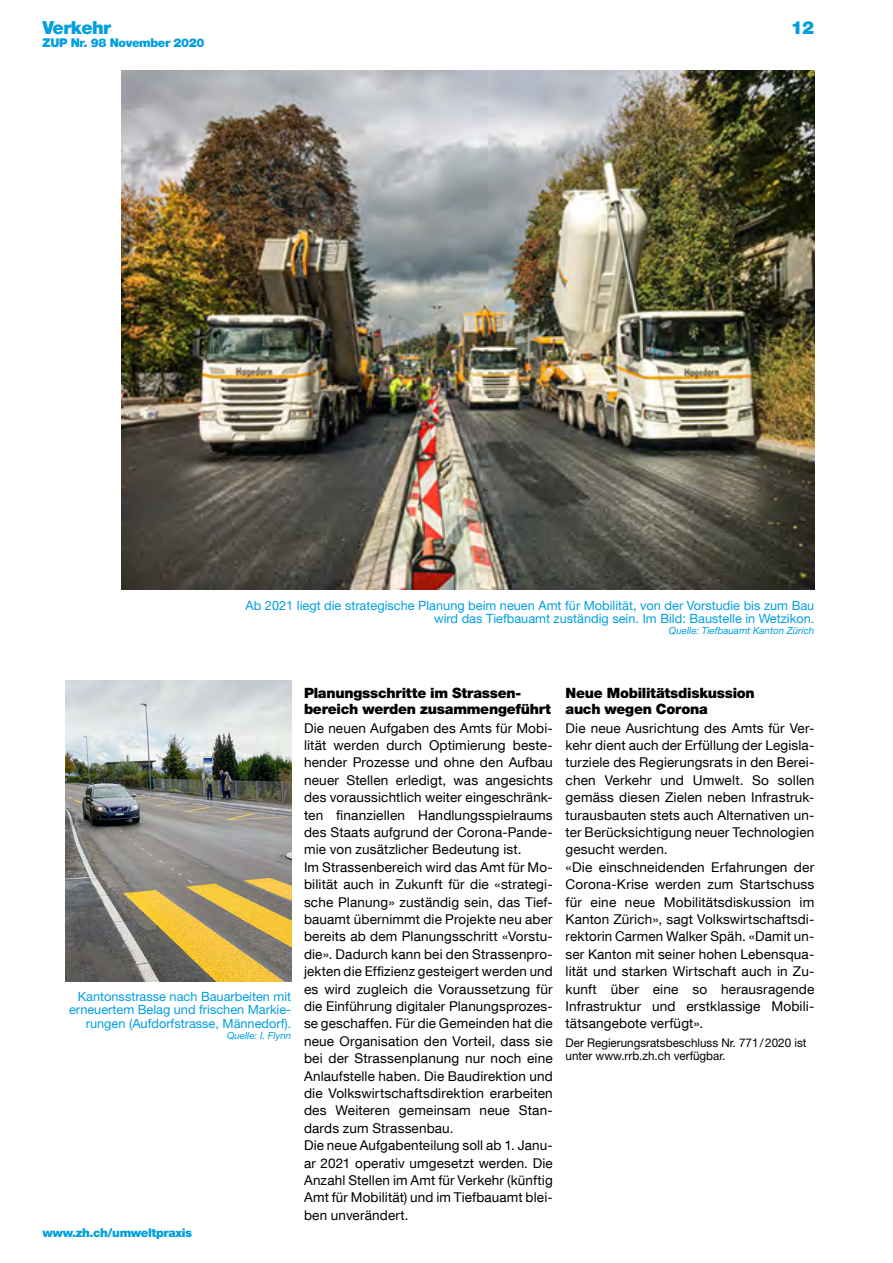
<style>
.page{position:relative;width:893px;height:1263px;background:#fff}
.page>*{position:absolute;margin:0;border:0;box-sizing:border-box;transform-origin:0 0}
.t1{font:900 18px "Helvetica Neue LT Com";letter-spacing:-.03em;color:#009fe0}
.t2{font:900 14.25px/16.4px "Helvetica Neue LT Std";letter-spacing:-.015em;color:#000}
.t3{font:13.5px/17.4px "Helvetica Neue LT Com";letter-spacing:.01em;color:#000}
.t4{font:12.75px/13.5px "Helvetica Neue LT Std";color:#009fe0;text-align:right}
.t5{font:12px/12.8px "Helvetica Neue LT Std";color:#000}
.t6{font:900 12px "Helvetica Neue LT Com";letter-spacing:-.03em;color:#009fe0}
.t7{font:italic 9.75px "Helvetica Neue LT Std";color:#009fe0}
</style>
<div class="page">
<img style="left:121px;top:70px;width:693px;height:520px">
<img style="left:66px;top:680px;width:225px;height:301px">
<h1 class="t1" style="left:43px;top:17px;width:70px">Verkehr</h1>
<p class="t6" style="left:43px;top:35px;width:164px">ZUP Nr. 98 November 2020</p>
<h1 class="t1" style="left:791px;top:17px;width:25px">12</h1>
<p class="t4" style="left:246px;top:598px;width:570px">Ab 2021 liegt die strategische Planung beim neuen Amt für Mobilität, von der Vorstudie bis zum Bau wird das Tiefbauamt zuständig sein. Im Bild: Baustelle in Wetzikon.</p>
<p class="t7" style="left:669px;top:625px;width:147px">Quelle: Tiefbauamt Kanton Zürich</p>
<p class="t4" style="left:69px;top:989px;width:224px">Kantonsstrasse nach Bauarbeiten mit erneuertem Belag und frischen Markie&shy;rungen (Aufdorfstrasse, Männedorf).</p>
<p class="t7" style="left:227px;top:1030px;width:66px">Quelle: I. Flynn</p>
<p class="t6" style="left:43px;top:1226px;width:151px">www.zh.ch/umweltpraxis</p>
<p class="t2" style="left:304px;top:684px;width:249px">Planungsschritte im Strassen&shy;bereich werden zusammengeführt</p>
<p class="t3" style="left:304px;top:719px;width:250px">Die neuen Aufgaben des Amts für Mobi&shy;lität werden durch Optimierung beste&shy;hender Prozesse und ohne den Aufbau neuer Stellen erledigt, was angesichts des voraussichtlich weiter eingeschränk&shy;ten finanziellen Handlungsspielraums des Staats aufgrund der Corona-Pande&shy;mie von zusätzlicher Bedeutung ist.<br>Im Strassenbereich wird das Amt für Mo&shy;bilität auch in Zukunft für die «strategi&shy;sche Planung» zuständig sein, das Tief&shy;bauamt übernimmt die Projekte neu aber bereits ab dem Planungsschritt «Vorstu&shy;die». Dadurch kann bei den Strassenpro&shy;jekten die Effizienz gesteigert werden und es wird zugleich die Voraussetzung für die Einführung digitaler Planungsprozes&shy;se geschaffen. Für die Gemeinden hat die neue Organisation den Vorteil, dass sie bei der Strassenplanung nur noch eine Anlaufstelle haben. Die Baudirektion und die Volkswirtschaftsdirektion erarbeiten des Weiteren gemeinsam neue Stan&shy;dards zum Strassenbau.<br>Die neue Aufgabenteilung soll ab 1. Janu&shy;ar 2021 operativ umgesetzt werden. Die Anzahl Stellen im Amt für Verkehr (künftig Amt für Mobilität) und im Tiefbauamt blei&shy;ben unverändert.</p>
<p class="t2" style="left:566px;top:684px;width:191px">Neue Mobilitätsdiskussion auch wegen Corona</p>
<p class="t3" style="left:566px;top:719px;width:250px">Die neue Ausrichtung des Amts für Ver&shy;kehr dient auch der Erfüllung der Legisla&shy;turziele des Regierungsrats in den Berei&shy;chen Verkehr und Umwelt. So sollen gemäss diesen Zielen neben Infrastruk&shy;turausbauten stets auch Alternativen un&shy;ter Berücksichtigung neuer Technologien gesucht werden.<br>«Die einschneidenden Erfahrungen der Corona-Krise werden zum Startschuss für eine neue Mobilitätsdiskussion im Kanton Zürich», sagt Volkswirtschaftsdi&shy;rektorin Carmen Walker Späh. «Damit un&shy;ser Kanton mit seiner hohen Lebensqua&shy;lität und starken Wirtschaft auch in Zu&shy;kunft über eine so herausragende Infrastruktur und erstklassige Mobili&shy;tätsangebote verfügt».</p>
<p class="t5" style="left:566px;top:1037px;width:242px">Der Regierungsratsbeschluss Nr. 771/2020 ist unter www.rrb.zh.ch verfügbar.</p>
</div>
